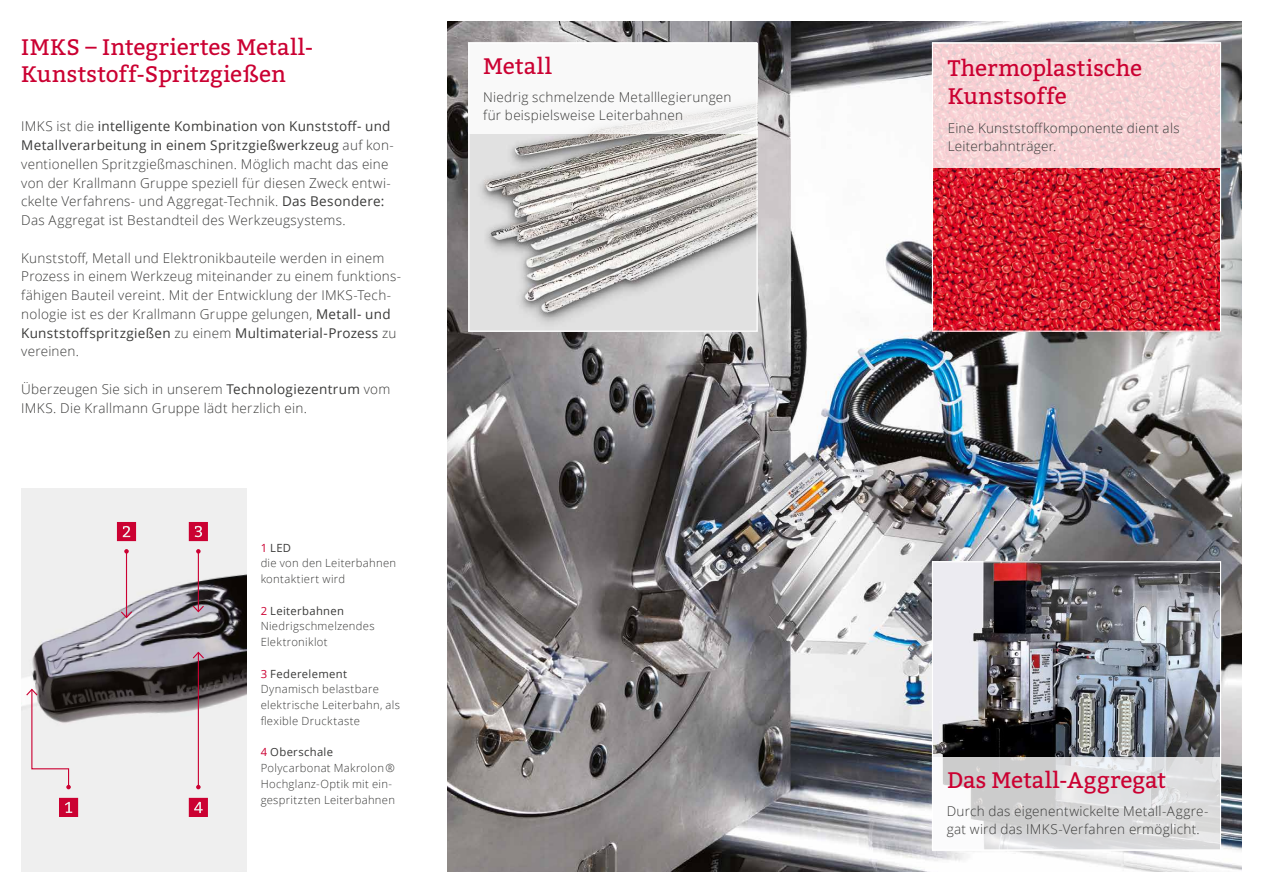
<style>
.page{position:relative;width:1263px;height:893px;background:#fff}
.page>*{position:absolute;margin:0;border:0;box-sizing:border-box;transform-origin:0 0}
.t1{font:22.5px/27px "Bitter";color:#cb0132}
.t2{font:300 13.5px/18.8px "Open Sans";letter-spacing:.02em;color:#3a3a39}
.t3{font:300 11.25px/15.8px "Open Sans";letter-spacing:.03em;color:#3a3a39}
.s1{font-weight:400}
.s2{font-weight:400;color:#cb0132}
</style>
<div class="page">
<img style="left:447px;top:21px;width:795px;height:851px">
<img style="left:21px;top:489px;width:225px;height:383px">
<img style="left:470px;top:134px;width:286px;height:196px">
<div style="left:468px;top:43px;width:289px;height:91px;background:#fff"></div>
<img style="left:934px;top:563px;width:285px;height:194px">
<svg style="left:932px;top:757px;width:288px;height:93px;fill:#dadadc"></svg>
<img style="left:934px;top:168px;width:285px;height:162px">
<svg style="left:932px;top:43px;width:288px;height:125px;background:#f6d4d6"></svg>
<svg style="left:59px;top:798px;width:19px;height:19px"></svg>
<svg style="left:117px;top:522px;width:19px;height:19px"></svg>
<svg style="left:189px;top:798px;width:19px;height:19px"></svg>
<svg style="left:189px;top:522px;width:19px;height:19px"></svg>
<hr style="left:126px;top:551px;width:1px;height:66px;background:#cb0132">
<svg style="left:124px;top:549px;width:5px;height:5px"></svg>
<svg style="left:120px;top:610px;width:13px;height:9px"></svg>
<hr style="left:198px;top:652px;width:1px;height:135px;background:#cb0132">
<svg style="left:196px;top:785px;width:5px;height:4px"></svg>
<svg style="left:192px;top:651px;width:13px;height:9px"></svg>
<hr style="left:198px;top:551px;width:1px;height:61px;background:#cb0132">
<svg style="left:196px;top:549px;width:5px;height:5px"></svg>
<svg style="left:192px;top:604px;width:13px;height:9px"></svg>
<svg style="left:25px;top:688px;width:46px;height:101px"></svg>
<h1 class="t1" style="left:21px;top:34px;width:293px">IMKS – Integriertes Metall-<br>Kunststoff-Spritzgießen</h1>
<p class="t2" style="left:21px;top:117px;width:374px">IMKS ist die <span class="s1">intelligente Kombination von Kunststoff- und Metallverarbeitung in einem Spritzgießwerkzeug</span> auf kon&shy;ventionellen Spritzgießmaschinen. Möglich macht das eine von der Krallmann Gruppe speziell für diesen Zweck entwi&shy;ckelte Verfahrens- und Aggregat-Technik. <span class="s1">Das Besondere:<br></span>Das Aggregat ist Bestandteil des Werkzeugsystems.</p>
<p class="t2" style="left:21px;top:248px;width:381px">Kunststoff, Metall und Elektronikbauteile werden in einem Prozess in einem Werkzeug miteinander zu einem funktions&shy;fähigen Bauteil vereint. Mit der Entwicklung der IMKS-Tech&shy;nologie ist es der Krallmann Gruppe gelungen, <span class="s1">Metall- und Kunststoffspritzgießen</span> zu einem <span class="s1">Multimaterial-Prozess</span> zu vereinen.</p>
<p class="t2" style="left:21px;top:379px;width:371px">Überzeugen Sie sich in unserem <span class="s1">Technologiezentrum</span> vom<br>IMKS. Die Krallmann Gruppe lädt herzlich ein.</p>
<p class="t3" style="left:261px;top:539px;width:137px"><span class="s2">1</span> <span class="s1">LED<br></span>die von den Leiterbahnen kontaktiert wird</p>
<p class="t3" style="left:261px;top:602px;width:116px"><span class="s2">2</span> <span class="s1">Leiterbahnen<br></span>Niedrigschmelzendes<br>Elektroniklot</p>
<p class="t3" style="left:261px;top:665px;width:141px"><span class="s2">3</span> <span class="s1">Federelement<br></span>Dynamisch belastbare elektrische Leiterbahn, als flexible Drucktaste</p>
<p class="t3" style="left:261px;top:744px;width:136px"><span class="s2">4</span> <span class="s1">Oberschale<br></span>Polycarbonat Makrolon ®<br>Hochglanz-Optik mit ein&shy;gespritzten Leiterbahnen</p>
<h1 class="t1" style="left:483px;top:52px;width:70px">Metall</h1>
<p class="t2" style="left:483px;top:88px;width:250px;line-height:18px">Niedrig schmelzende Metalllegierungen für beispielsweise Leiterbahnen</p>
<h1 class="t1" style="left:948px;top:54px;width:196px;line-height:28.5px">Thermoplastische<br>Kunstsoffe</h1>
<p class="t2" style="left:948px;top:118px;width:233px;line-height:18px">Eine Kunststoffkomponente dient als<br>Leiterbahnträger.</p>
<h1 class="t1" style="left:947px;top:766px;width:221px">Das Metall-Aggregat</h1>
<p class="t2" style="left:947px;top:802px;width:263px;line-height:18px">Durch das eigenentwickelte Metall-Aggre&shy;gat wird das IMKS-Verfahren ermöglicht.</p>
</div>
